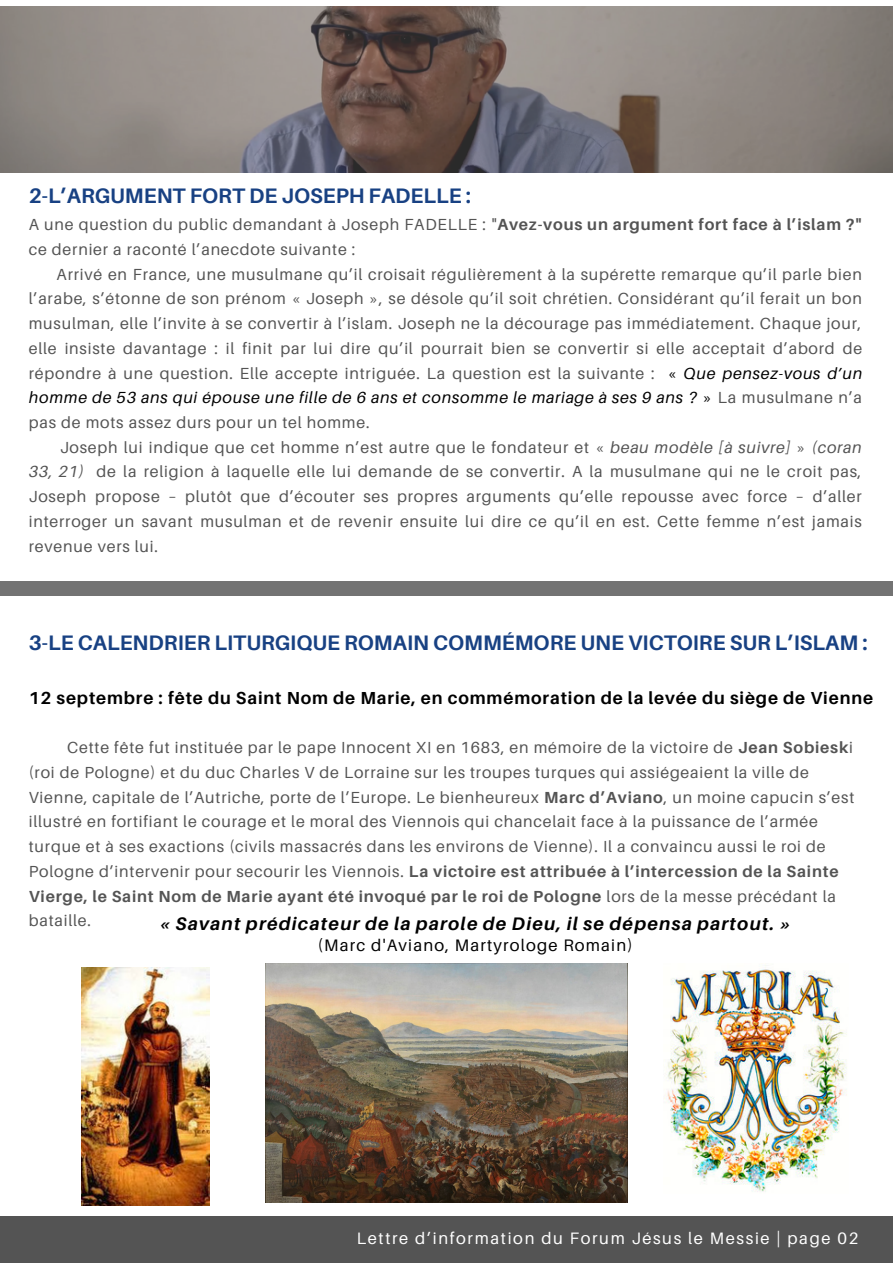
<style>
.page{position:relative;width:893px;height:1264px;background:#fff}
.page>*{position:absolute;margin:0;border:0;box-sizing:border-box;transform-origin:0 0}
.t1{font:700 21px "Aileron";color:#184183}
.t2{font:italic 700 18.15px "Aileron";letter-spacing:.07em;color:#000}
.t3{font:700 17.4px "Aileron";letter-spacing:.05em;color:#000}
.t4{font:16.65px "Aileron";letter-spacing:.07em;color:#000}
.t5{font:16.5px "Aileron";letter-spacing:.1em;color:#fff}
.t6{font:16.05px/24.8px "Aileron";letter-spacing:.05em;color:#545454}
.s1{font-weight:700}
.s2{color:#000}
.s3{font-style:italic;color:#000}
.s4{font-style:italic}
</style>
<div class="page">
<div style="left:0;top:1216px;width:892px;height:46px;background:#545454"></div>
<div style="left:0;top:581px;width:892px;height:14px;background:#737373"></div>
<img style="left:0;top:7px;width:892px;height:165px">
<img style="left:663px;top:967px;width:184px;height:225px">
<img style="left:265px;top:963px;width:362px;height:239px">
<img style="left:81px;top:967px;width:128px;height:238px">
<h1 class="t1" style="left:29px;top:183px;width:443px">2-L’ARGUMENT FORT DE JOSEPH FADELLE :</h1>
<p class="t6" style="left:29px;top:212px;width:834px">A une question du public demandant à Joseph FADELLE : "<span class="s1">Avez-vous un argument fort face à l’islam ?" </span>ce dernier a raconté l’anecdote suivante :</p>
<p class="t6" style="left:29px;top:261px;width:835px;text-align:justify;text-indent:28px">Arrivé en France, une musulmane qu’il croisait régulièrement à la supérette remarque qu’il parle bien l’arabe, s’étonne de son prénom « Joseph », se désole qu’il soit chrétien. Considérant qu’il ferait un bon musulman, elle l’invite à se convertir à l’islam. Joseph ne la décourage pas immédiatement. Chaque jour, elle insiste davantage : il finit par lui dire qu’il pourrait bien se convertir si elle acceptait d’abord de répondre à une question. Elle accepte intriguée. La question est la suivante : <span class="s2">«</span> <span class="s3">Que pensez-vous d’un homme de 53 ans qui épouse une fille de 6 ans et consomme le mariage à ses 9 ans ?</span> <span class="s2">»</span> La musulmane n’a pas de mots assez durs pour un tel homme.</p>
<p class="t6" style="left:29px;top:434px;width:834px;text-align:justify;text-indent:31px">Joseph lui indique que cet homme n’est autre que le fondateur et « <span class="s4">beau modèle [à suivre]</span> » <span class="s4">(coran 33, 21)</span> de la religion à laquelle elle lui demande de se convertir. A la musulmane qui ne le croit pas, Joseph propose – plutôt que d’écouter ses propres arguments qu’elle repousse avec force – d’aller interroger un savant musulman et de revenir ensuite lui dire ce qu’il en est. Cette femme n’est jamais revenue vers lui.</p>
<h1 class="t1" style="left:29px;top:630px;width:840px">3-LE CALENDRIER LITURGIQUE ROMAIN COMMÉMORE UNE VICTOIRE SUR L’ISLAM :</h1>
<p class="t3" style="left:29px;top:687px;width:845px">12 septembre : fête du Saint Nom de Marie, en commémoration de la levée du siège de Vienne</p>
<p class="t6" style="left:29px;top:735px;width:827px;text-indent:38px">Cette fête fut instituée par le pape Innocent XI en 1683, en mémoire de la victoire de <span class="s1">Jean Sobiesk</span>i (roi de Pologne) et du duc Charles V de Lorraine sur les troupes turques qui assiégeaient la ville de Vienne, capitale de l’Autriche, porte de l’Europe. Le bienheureux <span class="s1">Marc d’Aviano</span>, un moine capucin s’est illustré en fortifiant le courage et le moral des Viennois qui chancelait face à la puissance de l’armée turque et à ses exactions (civils massacrés dans les environs de Vienne). Il a convaincu aussi le roi de Pologne d’intervenir pour secourir les Viennois. <span class="s1">La victoire est attribuée à l’intercession de la Sainte Vierge, le Saint Nom de Marie ayant été invoqué par le roi de Pologne</span> lors de la messe précédant la bataille.</p>
<p class="t2" style="left:159px;top:912px;width:633px">« Savant prédicateur de la parole de Dieu, il se dépensa partout. »</p>
<p class="t4" style="left:318px;top:935px;width:316px">(Marc d'Aviano, Martyrologe Romain)</p>
<p class="t5" style="left:356px;top:1227px;width:503px">Lettre d’information du Forum Jésus le Messie | page 02</p>
</div>
